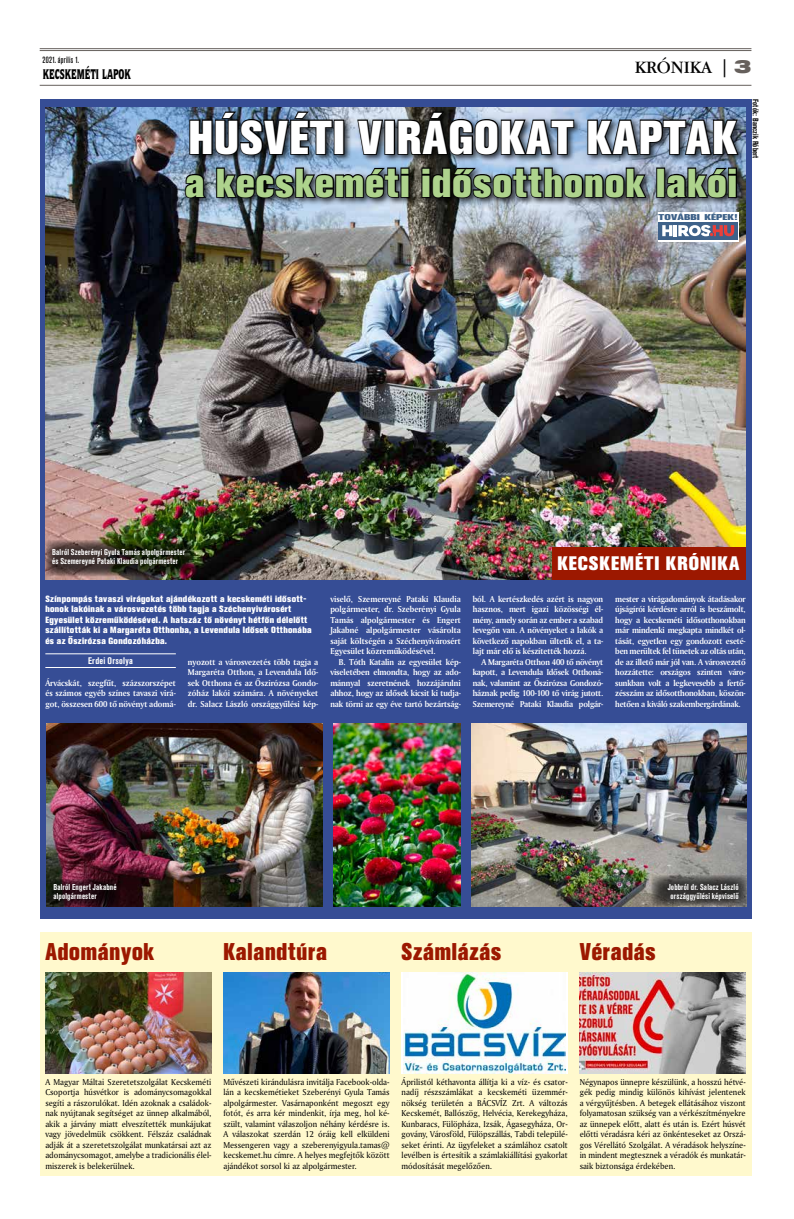
<style>
.page{position:relative;width:794px;height:1219px;background:#fff}
.page>*{position:absolute;margin:0;border:0;box-sizing:border-box;transform-origin:0 0}
.t1{font:700 47px "Akzidenz Grotesk XPFL";color:#fff;scale:.92 1}
.t2{font:700 40px "Akzidenz Grotesk XPFL";color:#aed38d;scale:.92 1}
.t3{font:700 24px "Akzidenz Grotesk XPFL";color:#9c1800;scale:.86 1}
.t4{font:700 19.4px "Akzidenz Grotesk XPFL";letter-spacing:.02em;color:#fff;scale:.95 1}
.t5{font:18px "Garamond Bk PFL";color:#000}
.t6{font:14px "Quorum Blk PFL";letter-spacing:-.01em;color:#000;scale:.64 1}
.t7{font:700 9.5px "Akzidenz Grotesk Cn PFL";color:#fff}
.t8{font:9px/10.5px "Amerigo PFL";color:#000;text-align:justify;scale:.95 1}
.t9{font:700 9px/10.5px "Amerigo PFL";letter-spacing:-.01em;color:#fff;text-align:justify;scale:.95 1}
.t10{font:700 9px/10.5px "Akzidenz Grotesk XPFL";color:#fff;scale:.95 1}
.t11{font:9px "Akzidenz Grotesk Md Cn PFL";color:#000;scale:.95 1}
.t12{font:700 8.5px/9px "Akzidenz Grotesk Cn PFL";color:#fff;scale:.95 1}
.t13{font:700 8.4px "Akzidenz Grotesk XPFL";letter-spacing:-.03em;color:#3d6188;scale:1.38 1}
.t14{font:700 8px "Akzidenz Grotesk Cn PFL";color:#000;scale:.95 1}
.s1{font-family:"Swiss 721 Blk Ex PFL";color:#66605c}
</style>
<div class="page">
<hr style="left:40px;top:48px;width:711px;height:1px;background:#66605c">
<hr style="left:40px;top:50px;width:711px;height:1px;background:#66605c">
<hr style="left:40px;top:85px;width:711px;height:1px;background:#66605c">
<div style="left:40px;top:932px;width:711px;height:244px;background:#fff9cd"></div>
<img style="left:45px;top:972px;width:166px;height:101px">
<img style="left:223px;top:972px;width:166px;height:101px">
<div style="left:401px;top:972px;width:166px;height:101px;background:#fff"></div>
<img style="left:403px;top:972px;width:162px;height:101px">
<img style="left:579px;top:972px;width:167px;height:101px">
<div style="left:40px;top:99px;width:711px;height:819px;background:#364d95"></div>
<hr style="left:45px;top:667px;width:131px;height:1px;background:#fff">
<hr style="left:45px;top:654px;width:131px;height:1px;background:#fff">
<img style="left:45px;top:108px;width:701px;height:472px">
<div style="left:552px;top:547px;width:194px;height:33px;background:#9c1800"></div>
<img style="left:471px;top:723px;width:276px;height:184px">
<img style="left:333px;top:724px;width:128px;height:183px">
<img style="left:47px;top:723px;width:275px;height:184px">
<div style="left:182px;top:109px;width:564px;height:97px;background:#000;opacity:.75"></div>
<svg style="left:183px;top:111px;width:557px;height:89px;background:#495461"></svg>
<div style="left:658px;top:212px;width:80px;height:29px;background:#fff"></div>
<div style="left:658px;top:222px;width:80px;height:17px;background:#3e6189"></div>
<svg style="left:662px;top:225px;width:10px;height:11px"></svg>
<hr style="left:673px;top:225px;width:4px;height:11px;background:#fff">
<svg style="left:678px;top:225px;width:56px;height:11px"></svg>
<img style="left:45px;top:540px;width:149px;height:36px">
<svg style="left:47px;top:879px;width:74px;height:28px;background:#240e13"></svg>
<svg style="left:651px;top:875px;width:96px;height:30px;background:#4a4947"></svg>
<p class="t11" style="left:43px;top:55px;width:40px">2021. április 1.</p>
<h3 class="t6" style="left:43px;top:65px;width:139px">KECSKEMÉTI LAPOK</h3>
<h3 class="t5" style="left:634px;top:57px;width:118px">KRÓNIKA | <span class="s1">3</span></h3>
<h1 class="t1" style="left:189px;top:110px;width:599px">HÚSVÉTI VIRÁGOKAT KAPTAK</h1>
<h2 class="t2" style="left:185px;top:160px;width:603px">a kecskeméti idősotthonok lakói</h2>
<p class="t13" style="left:658px;top:213px;width:59px">TOVÁBBI KÉPEK!</p>
<p class="t14" style="left:760px;top:99px;width:64px;rotate:90deg">Fotók: Banczik Róbert</p>
<p class="t12" style="left:52px;top:547px;width:142px">Balról Szeberényi Gyula Tamás alpolgármester és Szemereyné Pataki Klaudia polgármester</p>
<p class="t10" style="left:45px;top:594px;width:282px">Színpompás tavaszi virágokat ajándékozott a kecskeméti idősott&shy;honok lakóinak a városvezetés több tagja a Széchenyivárosért Egyesület közreműködésével. A hatszáz tő növényt hétfőn délelőtt szállították ki a Margaréta Otthonba, a Levendula Idősek Otthonába és az Őszirózsa Gondozóházba.</p>
<p class="t7" style="left:88px;top:655px;width:46px">Erdei Orsolya</p>
<p class="t9" style="left:45px;top:677px;width:139px">Árvácskát, szegfűt, százszorszépet és számos egyéb színes tavaszi virá&shy;got, összesen 600 tő növényt adomá-</p>
<p class="t9" style="left:188px;top:656px;width:139px">nyozott a városvezetés több tagja a Margaréta Otthon, a Levendula Idő&shy;sek Otthona és az Őszirózsa Gondo&shy;zóház lakói számára. A növényeket dr. Salacz László országgyűlési kép-</p>
<p class="t9" style="left:330px;top:593px;width:139px">viselő, Szemereyné Pataki Klaudia polgármester, dr. Szeberényi Gyula Tamás alpolgármester és Engert Jakabné alpolgármester vásárolta saját költségén a Széchenyivárosért Egyesület közreműködésével.</p>
<p class="t9" style="left:330px;top:656px;width:139px;text-indent:9px">B. Tóth Katalin az egyesület kép&shy;viseletében elmondta, hogy az ado&shy;mánnyal szeretnének hozzájárulni ahhoz, hogy az idősek kicsit ki tudja&shy;nak törni az egy éve tartó bezártság-</p>
<h3 class="t4" style="left:557px;top:552px;width:194px">KECSKEMÉTI KRÓNIKA</h3>
<p class="t9" style="left:473px;top:593px;width:139px">ból. A kertészkedés azért is nagyon hasznos, mert igazi közösségi él&shy;mény, amely során az ember a szabad levegőn van. A növényeket a lakók a következő napokban ültetik el, a ta&shy;lajt már elő is készítették hozzá.</p>
<p class="t9" style="left:473px;top:656px;width:139px;text-indent:9px">A Margaréta Otthon 400 tő növényt kapott, a Levendula Idősek Otthoná&shy;nak, valamint az Őszirózsa Gondozó&shy;háznak pedig 100-100 tő virág jutott.<br>Szemereyné Pataki Klaudia polgár-</p>
<p class="t9" style="left:615px;top:593px;width:139px">mester a virágadományok átadásakor újságírói kérdésre arról is beszámolt, hogy a kecskeméti idősotthonokban már mindenki megkapta mindkét ol&shy;tását, egyetlen egy gondozott eseté&shy;ben merültek fel tünetek az oltás után, de az illető már jól van. A városvezető hozzátette: országos szinten váro&shy;sunkban volt a legkevesebb a fertő&shy;zésszám az idősotthonokban, köszön&shy;hetően a kiváló szakembergárdának.</p>
<p class="t12" style="left:53px;top:883px;width:68px">Balról Engert Jakabné alpolgármester</p>
<p class="t12" style="left:667px;top:883px;width:76px;text-align:center">Jobbról dr. Salacz László országgyűlési képviselő</p>
<h3 class="t3" style="left:45px;top:938px;width:129px">Adományok</h3>
<h3 class="t3" style="left:223px;top:938px;width:123px">Kalandtúra</h3>
<h3 class="t3" style="left:401px;top:938px;width:118px">Számlázás</h3>
<h3 class="t3" style="left:579px;top:938px;width:91px">Véradás</h3>
<p class="t8" style="left:45px;top:1076px;width:176px">A Magyar Máltai Szeretetszolgálat Kecskeméti Csoportja húsvétkor is adománycsomagokkal segíti a rászorulókat. Idén azoknak a családok&shy;nak nyújtanak segítséget az ünnep alkalmából, akik a járvány miatt elveszítették munkájukat vagy jövedelmük csökkent. Félszáz családnak adják át a szeretetszolgálat munkatársai azt az adománycsomagot, amelybe a tradicionális élel&shy;miszerek is belekerülnek.</p>
<p class="t8" style="left:223px;top:1076px;width:176px">Művészeti kirándulásra invitálja Facebook-olda&shy;lán a kecskemétieket Szeberényi Gyula Tamás alpolgármester. Vasárnaponként megoszt egy fotót, és arra kér mindenkit, írja meg, hol ké&shy;szült, valamint válaszoljon néhány kérdésre is.<br>A válaszokat szerdán 12 óráig kell elküldeni Messengeren vagy a szeberenyigyula.tamas@ kecskemet.hu címre. A helyes megfejtők között ajándékot sorsol ki az alpolgármester.</p>
<p class="t8" style="left:401px;top:1076px;width:176px">Áprilistól kéthavonta állítja ki a víz- és csator&shy;nadíj részszámlákat a kecskeméti üzemmér&shy;nökség területén a BÁCSVÍZ Zrt. A változás Kecskemét, Ballószög, Helvécia, Kerekegyháza, Kunbaracs, Fülöpháza, Izsák, Ágasegyháza, Or&shy;govány, Városföld, Fülöpszállás, Tabdi települé&shy;seket érinti. Az ügyfeleket a számlához csatolt levélben is értesítik a számlakiállítási gyakorlat módosítását megelőzően.</p>
<p class="t8" style="left:579px;top:1076px;width:176px">Négynapos ünnepre készülünk, a hosszú hétvé&shy;gék pedig mindig különös kihívást jelentenek a vérgyűjtésben. A betegek ellátásához viszont folyamatosan szükség van a vérkészítményekre az ünnepek előtt, alatt és után is. Ezért húsvét előtti véradásra kéri az önkénteseket az Orszá&shy;gos Vérellátó Szolgálat. A véradások helyszíne&shy;in mindent megtesznek a véradók és munkatár&shy;saik biztonsága érdekében.</p>
</div>
